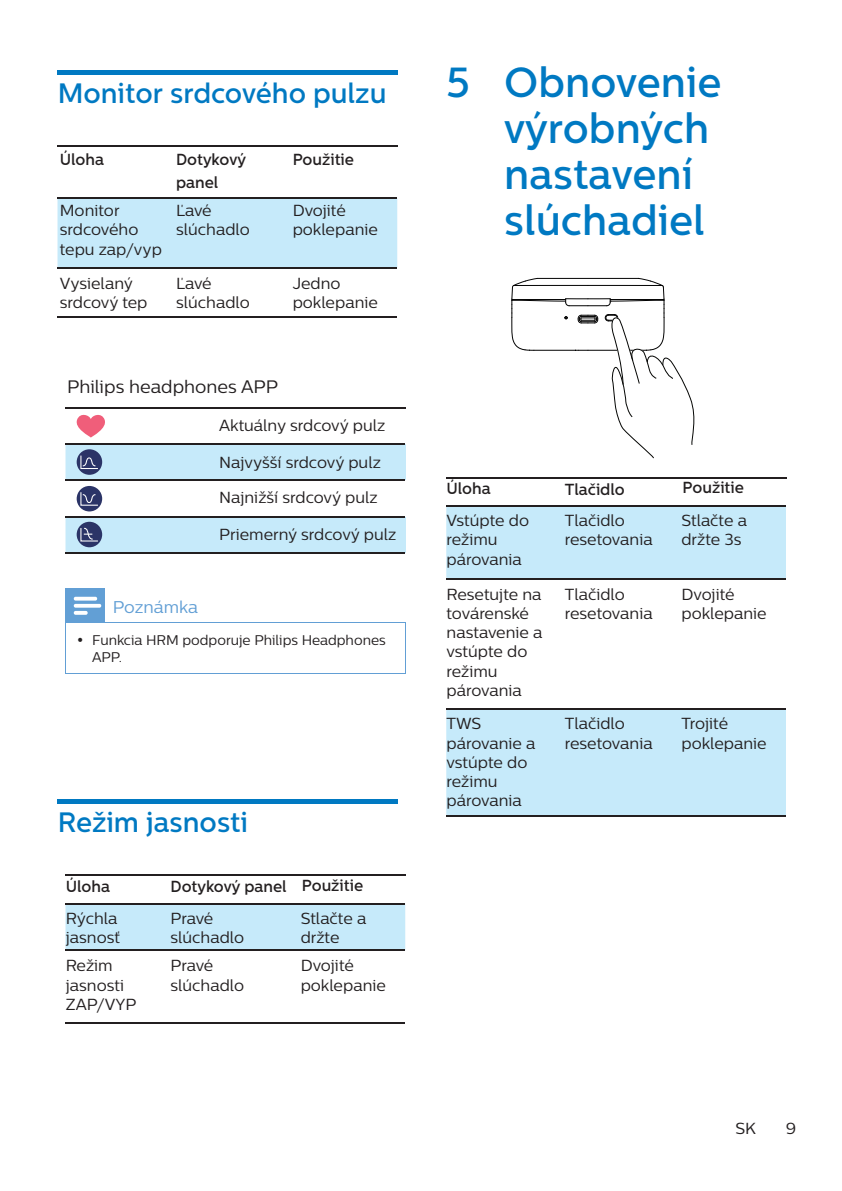
<style>
.page{position:relative;width:842px;height:1191px;background:#fff}
.page>*{position:absolute;margin:0;border:0;box-sizing:border-box;transform-origin:0 0}
.t1{font:500 42px/46px "Centrale Sans";color:#0079c2}
.t2{font:500 28px "Centrale Sans";color:#0079c2}
.t3{font:18px "Centrale Sans";color:#231f20}
.t4{font:17px "Centrale Sans";color:#629fd5}
.t5{font:16px/19.2px "Centrale Sans";color:#231f20}
.t6{font:500 16px/22px "Centrale Sans";color:#231f20}
.t7{font:14px/17px "Centrale Sans";color:#231f20}
</style>
<div class="page">
<div style="left:446px;top:506px;width:340px;height:72px;background:#c6eafa"></div>
<hr style="left:446px;top:505px;width:106px;height:1px;background:#231f20">
<hr style="left:552px;top:505px;width:94px;height:1px;background:#231f20">
<hr style="left:646px;top:505px;width:140px;height:1px;background:#231f20">
<hr style="left:446px;top:578px;width:106px;height:1px;background:#231f20">
<hr style="left:552px;top:578px;width:94px;height:1px;background:#231f20">
<hr style="left:646px;top:578px;width:140px;height:1px;background:#231f20">
<div style="left:446px;top:709px;width:340px;height:106px;background:#c6eafa"></div>
<hr style="left:446px;top:815px;width:106px;height:1px;background:#231f20">
<hr style="left:552px;top:815px;width:94px;height:1px;background:#231f20">
<hr style="left:646px;top:815px;width:140px;height:1px;background:#231f20">
<hr style="left:446px;top:708px;width:106px;height:1px;background:#231f20">
<hr style="left:552px;top:708px;width:94px;height:1px;background:#231f20">
<hr style="left:646px;top:708px;width:140px;height:1px;background:#231f20">
<hr style="left:446px;top:477px;width:132px;height:1px;background:#231f20">
<hr style="left:578px;top:477px;width:94px;height:1px;background:#231f20">
<hr style="left:672px;top:477px;width:114px;height:1px;background:#231f20">
<svg style="left:511px;top:277px;width:184px;height:182px"></svg>
<div style="left:66px;top:589px;width:39px;height:34px;background:#629fd5"></div>
<hr style="left:66px;top:623px;width:1px;height:50px;background:#629fd5">
<hr style="left:406px;top:623px;width:1px;height:50px;background:#629fd5">
<hr style="left:66px;top:673px;width:39px;height:1px;background:#629fd5">
<hr style="left:105px;top:673px;width:301px;height:1px;background:#629fd5">
<hr style="left:66px;top:588px;width:39px;height:1px;background:#629fd5">
<hr style="left:104px;top:622px;width:302px;height:1px;background:#629fd5">
<svg style="left:74px;top:597px;width:27px;height:18px"></svg>
<div style="left:293px;top:444px;width:112px;height:36px;background:#c6eafa"></div>
<hr style="left:66px;top:443px;width:105px;height:1px;background:#231f20">
<hr style="left:171px;top:443px;width:94px;height:1px;background:#231f20">
<hr style="left:265px;top:443px;width:140px;height:1px;background:#231f20">
<hr style="left:265px;top:479px;width:140px;height:1px;background:#231f20">
<svg style="left:76px;top:414px;width:29px;height:23px"></svg>
<hr style="left:66px;top:408px;width:132px;height:1px;background:#231f20">
<hr style="left:198px;top:408px;width:93px;height:1px;background:#231f20">
<hr style="left:291px;top:408px;width:115px;height:1px;background:#231f20">
<hr style="left:58px;top:799px;width:340px;height:4px;background:#0079c2">
<div style="left:66px;top:904px;width:339px;height:45px;background:#c6eafa"></div>
<hr style="left:66px;top:903px;width:105px;height:1px;background:#231f20">
<hr style="left:171px;top:903px;width:94px;height:1px;background:#231f20">
<hr style="left:265px;top:903px;width:140px;height:1px;background:#231f20">
<hr style="left:66px;top:949px;width:105px;height:1px;background:#231f20">
<hr style="left:171px;top:949px;width:94px;height:1px;background:#231f20">
<hr style="left:265px;top:949px;width:140px;height:1px;background:#231f20">
<hr style="left:66px;top:1022px;width:105px;height:1px;background:#231f20">
<hr style="left:171px;top:1022px;width:94px;height:1px;background:#231f20">
<hr style="left:265px;top:1022px;width:140px;height:1px;background:#231f20">
<hr style="left:66px;top:874px;width:132px;height:1px;background:#231f20">
<hr style="left:198px;top:874px;width:93px;height:1px;background:#231f20">
<hr style="left:291px;top:874px;width:115px;height:1px;background:#231f20">
<svg style="left:66px;top:444px;width:227px;height:36px"></svg>
<div style="left:293px;top:516px;width:112px;height:36px;background:#c6eafa"></div>
<hr style="left:265px;top:516px;width:140px;height:1px;background:#231f20">
<hr style="left:66px;top:552px;width:105px;height:1px;background:#231f20">
<hr style="left:171px;top:552px;width:94px;height:1px;background:#231f20">
<hr style="left:265px;top:552px;width:140px;height:1px;background:#231f20">
<div style="left:77px;top:486px;width:25px;height:25px;background:#2b3467;border-radius:50%"></div>
<svg style="left:80px;top:492px;width:18px;height:14px"></svg>
<svg style="left:66px;top:516px;width:227px;height:36px"></svg>
<hr style="left:58px;top:70px;width:340px;height:4px;background:#0079c2">
<div style="left:58px;top:198px;width:339px;height:69px;background:#c6eafa"></div>
<hr style="left:58px;top:197px;width:105px;height:1px;background:#231f20">
<hr style="left:163px;top:197px;width:94px;height:1px;background:#231f20">
<hr style="left:257px;top:197px;width:140px;height:1px;background:#231f20">
<hr style="left:58px;top:267px;width:105px;height:1px;background:#231f20">
<hr style="left:163px;top:267px;width:94px;height:1px;background:#231f20">
<hr style="left:257px;top:267px;width:140px;height:1px;background:#231f20">
<hr style="left:58px;top:316px;width:105px;height:1px;background:#231f20">
<hr style="left:163px;top:316px;width:94px;height:1px;background:#231f20">
<hr style="left:257px;top:316px;width:140px;height:1px;background:#231f20">
<hr style="left:58px;top:145px;width:132px;height:1px;background:#231f20">
<hr style="left:190px;top:145px;width:93px;height:1px;background:#231f20">
<hr style="left:283px;top:145px;width:115px;height:1px;background:#231f20">
<h2 class="t2" style="left:58px;top:77px;width:330px">Monitor srdcového pulzu</h2>
<p class="t6" style="left:60px;top:149px;width:46px">Úloha</p>
<p class="t6" style="left:176px;top:149px;width:71px">Dotykový panel</p>
<p class="t6" style="left:293px;top:149px;width:63px">Použitie</p>
<p class="t5" style="left:60px;top:201px;width:104px">Monitor srdcového tepu zap/vyp</p>
<p class="t5" style="left:60px;top:273px;width:89px">Vysielaný srdcový tep</p>
<p class="t5" style="left:176px;top:201px;width:75px">Ľavé slúchadlo</p>
<p class="t5" style="left:293px;top:201px;width:87px">Dvojité poklepanie</p>
<p class="t5" style="left:176px;top:273px;width:75px">Ľavé slúchadlo</p>
<p class="t5" style="left:293px;top:273px;width:87px">Jedno poklepanie</p>
<p class="t3" style="left:67px;top:377px;width:213px">Philips headphones APP</p>
<p class="t5" style="left:219px;top:415px;width:168px">Aktuálny srdcový pulz</p>
<p class="t5" style="left:219px;top:452px;width:163px">Najvyšší srdcový pulz</p>
<p class="t5" style="left:219px;top:487px;width:160px">Najnižší srdcový pulz</p>
<p class="t5" style="left:219px;top:525px;width:179px">Priemerný srdcový pulz</p>
<p class="t4" style="left:113px;top:597px;width:87px">Poznámka</p>
<p class="t7" style="left:92px;top:631px;width:295px;text-indent:-15px">• Funkcia HRM podporuje Philips Headphones<br>APP.</p>
<h2 class="t2" style="left:58px;top:806px;width:192px">Režim jasnosti</h2>
<p class="t6" style="left:66px;top:875px;width:46px">Úloha</p>
<p class="t6" style="left:170px;top:875px;width:194px">Dotykový panel Použitie</p>
<p class="t5" style="left:66px;top:908px;width:56px">Rýchla jasnosť</p>
<p class="t5" style="left:66px;top:956px;width:72px">Režim jasnosti<br>ZAP/VYP</p>
<p class="t5" style="left:170px;top:908px;width:75px">Pravé slúchadlo</p>
<p class="t5" style="left:301px;top:908px;width:67px">Stlačte a držte</p>
<p class="t5" style="left:170px;top:956px;width:75px">Pravé slúchadlo</p>
<p class="t5" style="left:301px;top:956px;width:87px">Dvojité poklepanie</p>
<h1 class="t1" style="left:504px;top:59px;width:219px;text-indent:-58px">5 Obnovenie výrobných nastavení slúchadiel</h1>
<p class="t6" style="left:446px;top:477px;width:46px">Úloha</p>
<p class="t6" style="left:565px;top:478px;width:61px">Tlačidlo</p>
<p class="t6" style="left:683px;top:477px;width:63px">Použitie</p>
<p class="t5" style="left:446px;top:510px;width:84px">Vstúpte do režimu párovania</p>
<p class="t5" style="left:446px;top:584px;width:97px">Resetujte na továrenské nastavenie a vstúpte do režimu párovania</p>
<p class="t5" style="left:446px;top:714px;width:91px">TWS párovanie a vstúpte do režimu párovania</p>
<p class="t5" style="left:565px;top:510px;width:89px">Tlačidlo resetovania</p>
<p class="t5" style="left:681px;top:510px;width:67px">Stlačte a držte 3s</p>
<p class="t5" style="left:565px;top:584px;width:89px">Tlačidlo resetovania</p>
<p class="t5" style="left:681px;top:584px;width:87px">Dvojité poklepanie</p>
<p class="t5" style="left:565px;top:714px;width:89px">Tlačidlo resetovania</p>
<p class="t5" style="left:681px;top:714px;width:87px">Trojité poklepanie</p>
<p class="t5" style="left:735px;top:1118px;width:22px">SK</p>
<p class="t5" style="left:786px;top:1118px;width:12px">9</p>
</div>
